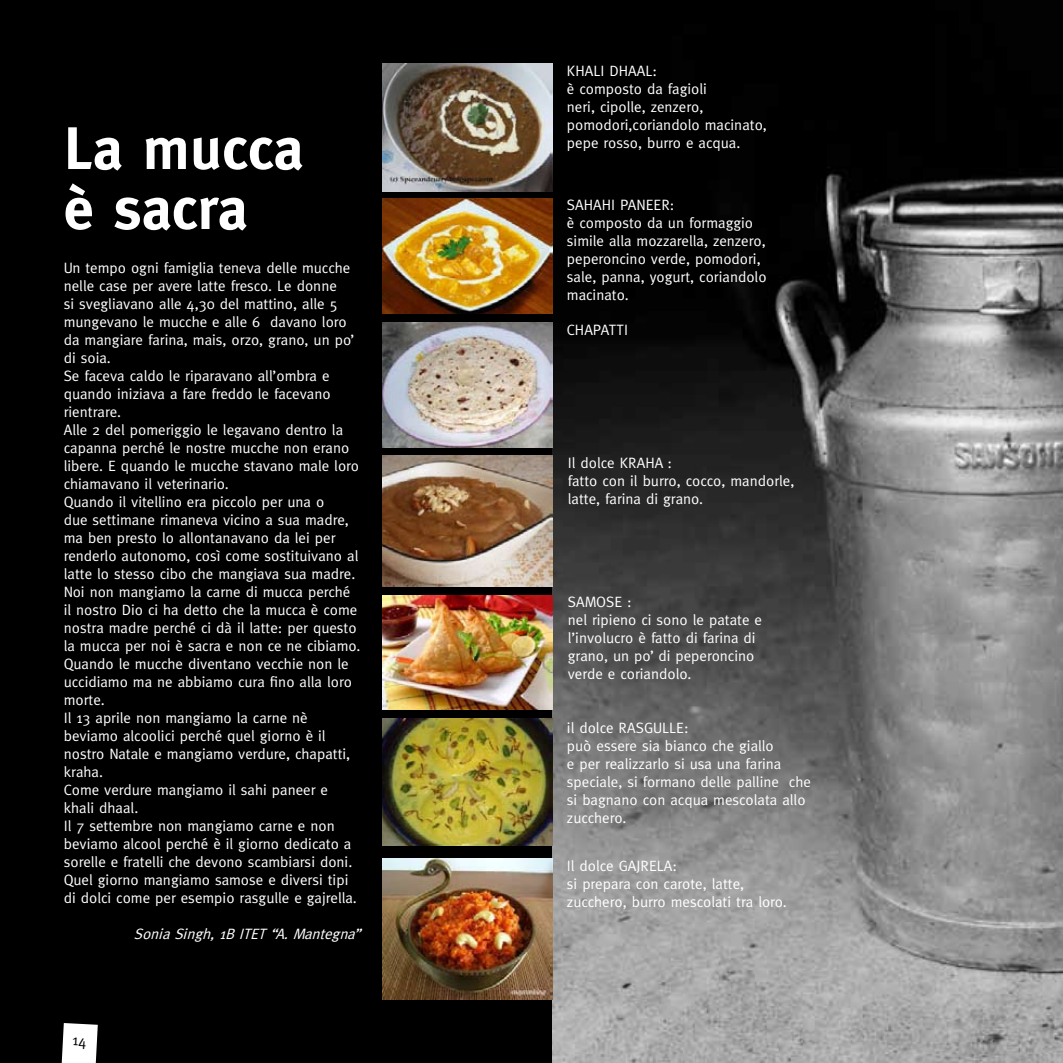
<style>
.page{position:relative;width:1063px;height:1063px;background:#fff}
.page>*{position:absolute;margin:0;border:0;box-sizing:border-box;transform-origin:0 0}
.t1{font:700 60px/60px "Meta";color:#fff}
.t2{font:15px/18px "Meta";color:#fff}
.t3{font:italic 15px "Meta";color:#fff}
</style>
<div class="page">
<div style="left:0;top:0;width:555px;height:1063px;background:#000"></div>
<img style="left:553px;top:0;width:510px;height:1063px">
<img style="left:383px;top:64px;width:170px;height:127px">
<img style="left:383px;top:199px;width:170px;height:114px">
<img style="left:383px;top:323px;width:170px;height:124px">
<img style="left:383px;top:455px;width:170px;height:131px">
<img style="left:383px;top:596px;width:170px;height:114px">
<img style="left:383px;top:718px;width:170px;height:128px">
<img style="left:383px;top:859px;width:169px;height:140px">
<svg style="left:62px;top:1023px;width:36px;height:40px"></svg>
<h1 class="t1" style="left:64px;top:118px;width:241px">La mucca è sacra</h1>
<p class="t2" style="left:64px;top:258px;width:298px">Un tempo ogni famiglia teneva delle mucche nelle case per avere latte fresco. Le donne<br>si svegliavano alle 4,30 del mattino, alle 5 mungevano le mucche e alle 6 davano loro da mangiare farina, mais, orzo, grano, un po’ di soia.<br>Se faceva caldo le riparavano all’ombra e quando iniziava a fare freddo le facevano rientrare.<br>Alle 2 del pomeriggio le legavano dentro la capanna perché le nostre mucche non erano libere. E quando le mucche stavano male loro chiamavano il veterinario.<br>Quando il vitellino era piccolo per una o<br>due settimane rimaneva vicino a sua madre, ma ben presto lo allontanavano da lei per renderlo autonomo, così come sostituivano al latte lo stesso cibo che mangiava sua madre.<br>Noi non mangiamo la carne di mucca perché il nostro Dio ci ha detto che la mucca è come nostra madre perché ci dà il latte: per questo la mucca per noi è sacra e non ce ne cibiamo.<br>Quando le mucche diventano vecchie non le uccidiamo ma ne abbiamo cura fino alla loro morte.<br>Il 13 aprile non mangiamo la carne nè beviamo alcoolici perché quel giorno è il nostro Natale e mangiamo verdure, chapatti, kraha.<br>Come verdure mangiamo il sahi paneer e khali dhaal.<br>Il 7 settembre non mangiamo carne e non beviamo alcool perché è il giorno dedicato a sorelle e fratelli che devono scambiarsi doni.<br>Quel giorno mangiamo samose e diversi tipi di dolci come per esempio rasgulle e gajrella.</p>
<p class="t3" style="left:134px;top:925px;width:233px">SoniaSingh,1B ITET“A.Mantegna”</p>
<p class="t2" style="left:567px;top:61px;width:201px">KHALI DHAAL:<br>è composto da fagioli<br>neri, cipolle, zenzero, pomodori,coriandolo macinato, pepe rosso, burro e acqua.</p>
<p class="t2" style="left:567px;top:195px;width:201px">SAHAHI PANEER:<br>è composto da un formaggio simile alla mozzarella, zenzero, peperoncino verde, pomodori, sale, panna, yogurt, coriandolo macinato.</p>
<p class="t2" style="left:567px;top:321px;width:63px">CHAPATTI</p>
<p class="t2" style="left:568px;top:454px;width:228px">Il dolce KRAHA :<br>fatto con il burro, cocco, mandorle, latte, farina di grano.</p>
<p class="t2" style="left:568px;top:593px;width:196px">SAMOSE :<br>nel ripieno ci sono le patate e l’involucro è fatto di farina di grano, un po’ di peperoncino verde e coriandolo.</p>
<p class="t2" style="left:567px;top:718px;width:246px">il dolce RASGULLE:<br>può essere sia bianco che giallo<br>e per realizzarlo si usa una farina speciale, si formano delle palline che si bagnano con acqua mescolata allo zucchero.</p>
<p class="t2" style="left:567px;top:856px;width:222px">Il dolce GAJRELA:<br>si prepara con carote, latte, zucchero, burro mescolati tra loro.</p>
</div>
